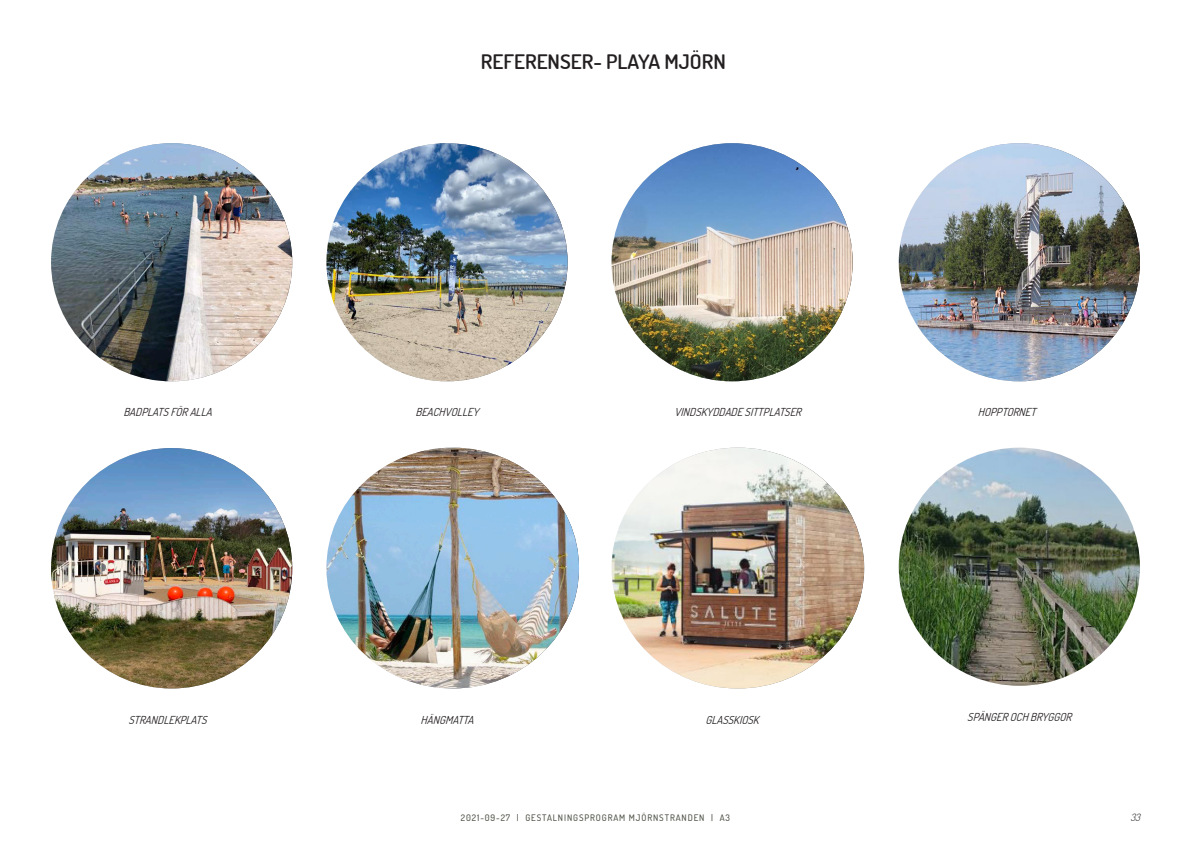
<style>
.page{position:relative;width:1191px;height:842px;background:#fff}
.page>*{position:absolute;margin:0;border:0;box-sizing:border-box;transform-origin:0 0}
.BILDTEXT_under_bild{font:600 20px "Dosis";color:#231f20;scale:1.05 1}
.BILDTEXT_under_bild-2{font:italic 11px "Dosis";color:#231f20}
.t1{font:italic 300 10px "Dosis";color:#231f20}
.t2{font:500 9px "Dosis";letter-spacing:.1em;color:#4f5448}
</style>
<div class="page">
<img style="left:51px;top:143px;width:241px;height:238px">
<img style="left:326px;top:143px;width:241px;height:238px">
<img style="left:611px;top:143px;width:241px;height:238px">
<img style="left:898px;top:143px;width:242px;height:238px">
<img style="left:51px;top:448px;width:241px;height:240px">
<img style="left:326px;top:448px;width:253px;height:240px">
<img style="left:611px;top:448px;width:253px;height:240px">
<img style="left:898px;top:448px;width:242px;height:238px">
<p class="BILDTEXT_under_bild-2" style="left:123px;top:405px;width:94px">BADPLATSFÖRALLA</p>
<p class="BILDTEXT_under_bild" style="left:481px;top:48px;width:235px">REFERENSER- PLAYA MJÖRN</p>
<p class="BILDTEXT_under_bild-2" style="left:415px;top:405px;width:68px">BEACHVOLLEY</p>
<p class="BILDTEXT_under_bild-2" style="left:674px;top:405px;width:132px">VINDSKYDDADESITTPLATSER</p>
<p class="BILDTEXT_under_bild-2" style="left:977px;top:405px;width:63px">HOPPTORNET</p>
<p class="BILDTEXT_under_bild-2" style="left:128px;top:712px;width:83px">STRANDLEKPLATS</p>
<p class="BILDTEXT_under_bild-2" style="left:420px;top:712px;width:58px">HÄNGMATTA</p>
<p class="BILDTEXT_under_bild-2" style="left:705px;top:712px;width:59px">GLASSKIOSK</p>
<p class="BILDTEXT_under_bild-2" style="left:967px;top:709px;width:109px">SPÄNGEROCHBRYGGOR</p>
<p class="t2" style="left:461px;top:811px;width:271px">2021-09-27 | GESTALNINGSPROGRAM MJÖRNSTRANDEN | A3</p>
<p class="t1" style="left:1130px;top:810px;width:15px">33</p>
</div>
